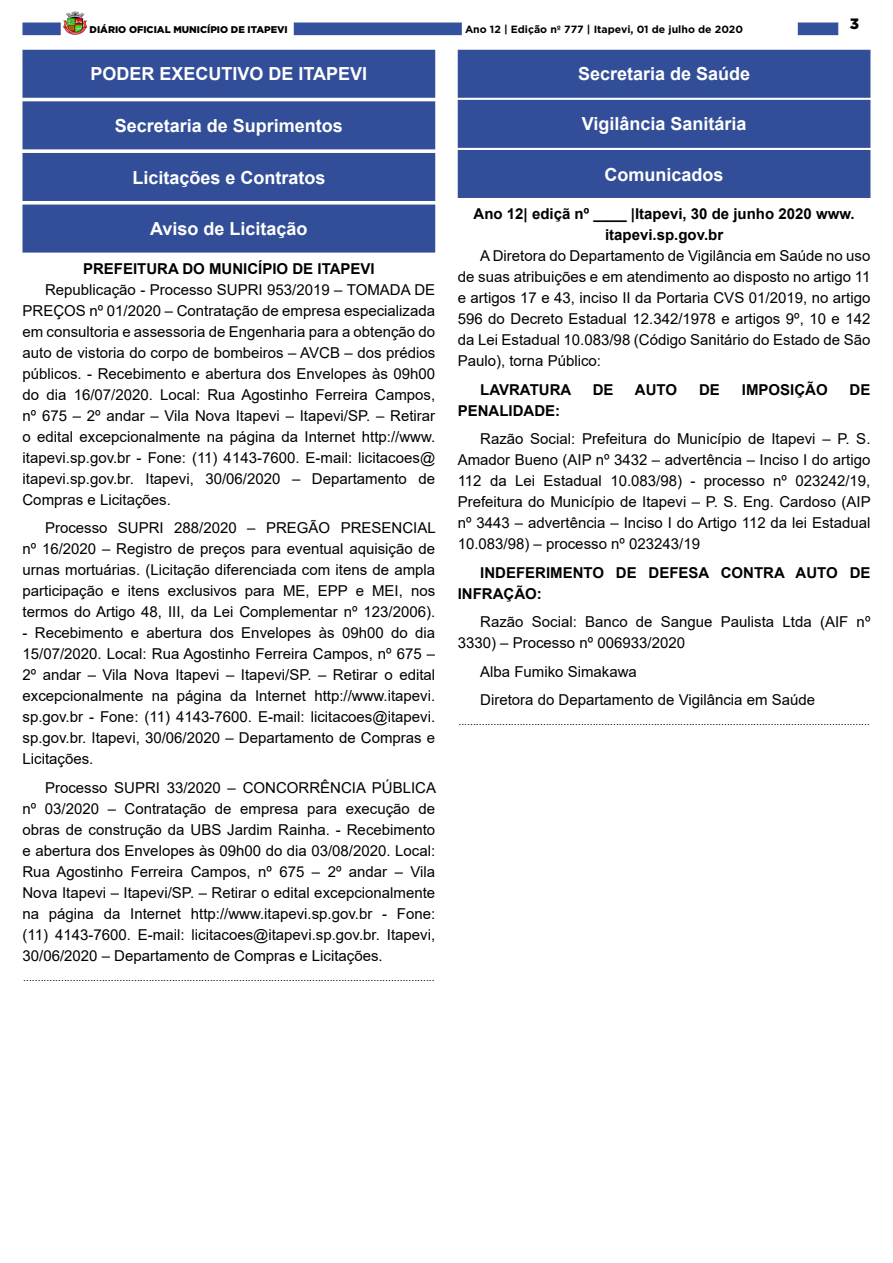
<style>
.page{position:relative;width:893px;height:1263px;background:#fff}
.page>*{position:absolute;margin:0;border:0;box-sizing:border-box;transform-origin:0 0}
.t1{font:700 18px "Arial";color:#fff}
._2_-_Corpo{font:15px/21px "Arial";color:#000;text-align:justify}
._1_-_Cabeçalho{font:700 15px/21px "Arial";color:#000;text-align:center}
._6_-_Corpo_Negrito{font:700 15px/21px "Arial";color:#000}
.t2{font:900 15px "Gotham";color:#000}
._4_-_Fim{font:10.5px "Arial";color:#000}
.t3{font:700 10.5px "Gotham";color:#000}
.t4{font:900 9.75px "Gotham";color:#000}
</style>
<div class="page">
<div style="left:22px;top:23px;width:39px;height:12px;background:#34519d;border:1px solid #334f9b"></div>
<div style="left:798px;top:23px;width:40px;height:12px;background:#34519d"></div>
<img style="left:63px;top:11px;width:24px;height:24px">
<div style="left:294px;top:23px;width:168px;height:12px;background:#34519d"></div>
<div style="left:23px;top:50px;width:412px;height:47px;background:#324e99"></div>
<div style="left:22px;top:50px;width:413px;height:48px;border:1px solid #324e99"></div>
<div style="left:23px;top:102px;width:412px;height:47px;background:#324e99"></div>
<div style="left:22px;top:101px;width:413px;height:48px;border:1px solid #324e99"></div>
<div style="left:23px;top:154px;width:412px;height:46px;background:#324e99"></div>
<div style="left:22px;top:153px;width:413px;height:48px;border:1px solid #324e99"></div>
<div style="left:23px;top:205px;width:412px;height:47px;background:#324e99"></div>
<div style="left:22px;top:205px;width:413px;height:48px;border:1px solid #324e99"></div>
<div style="left:458px;top:50px;width:412px;height:47px;background:#324e99"></div>
<div style="left:458px;top:50px;width:412px;height:48px;border:1px solid #324e99"></div>
<div style="left:458px;top:100px;width:412px;height:47px;background:#324e99"></div>
<div style="left:458px;top:100px;width:412px;height:48px;border:1px solid #324e99"></div>
<div style="left:458px;top:151px;width:412px;height:46px;background:#324e99"></div>
<div style="left:458px;top:150px;width:412px;height:48px;border:1px solid #324e99"></div>
<p class="t4" style="left:90px;top:23px;width:200px">DIÁRIO OFICIAL MUNICÍPIO DE ITAPEVI</p>
<p class="t3" style="left:465px;top:22px;width:280px">Ano 12 | Edição nº 777 | Itapevi, 01 de julho de 2020</p>
<p class="t2" style="left:850px;top:13px;width:11px">3</p>
<p class="t1" style="left:90px;top:61px;width:278px">PODER EXECUTIVO DE ITAPEVI</p>
<p class="t1" style="left:115px;top:113px;width:230px">Secretaria de Suprimentos</p>
<p class="t1" style="left:132px;top:164px;width:195px">Licitações e Contratos</p>
<p class="t1" style="left:150px;top:216px;width:159px">Aviso de Licitação</p>
<p class="_1_-_Cabeçalho" style="left:83px;top:258px;width:293px">PREFEITURA DO MUNICÍPIO DE ITAPEVI</p>
<p class="_2_-_Corpo" style="left:22px;top:279px;width:414px;text-indent:22px">Republicação - Processo SUPRI 953/2019 – TOMADA DE PREÇOS nº 01/2020 – Contratação de empresa especializada em consultoria e assessoria de Engenharia para a obtenção do auto de vistoria do corpo de bombeiros – AVCB – dos prédios públicos. - Recebimento e abertura dos Envelopes às 09h00 do dia 16/07/2020. Local: Rua Agostinho Ferreira Campos, nº 675 – 2º andar – Vila Nova Itapevi – Itapevi/SP. – Retirar o edital excepcionalmente na página da Internet http://www. itapevi.sp.gov.br - Fone: (11) 4143-7600. E-mail: licitacoes@ itapevi.sp.gov.br. Itapevi, 30/06/2020 – Departamento de Compras e Licitações.</p>
<p class="_2_-_Corpo" style="left:22px;top:517px;width:415px;text-indent:22px">Processo SUPRI 288/2020 – PREGÃO PRESENCIAL nº 16/2020 – Registro de preços para eventual aquisição de urnas mortuárias. (Licitação diferenciada com itens de ampla participação e itens exclusivos para ME, EPP e MEI, nos termos do Artigo 48, III, da Lei Complementar nº 123/2006).</p>
<p class="_2_-_Corpo" style="left:22px;top:622px;width:414px">- Recebimento e abertura dos Envelopes às 09h00 do dia 15/07/2020. Local: Rua Agostinho Ferreira Campos, nº 675 – 2º andar – Vila Nova Itapevi – Itapevi/SP. – Retirar o edital excepcionalmente na página da Internet http://www.itapevi. sp.gov.br - Fone: (11) 4143-7600. E-mail: licitacoes@itapevi. sp.gov.br. Itapevi, 30/06/2020 – Departamento de Compras e Licitações.</p>
<p class="_2_-_Corpo" style="left:22px;top:777px;width:415px;text-indent:22px">Processo SUPRI 33/2020 – CONCORRÊNCIA PÚBLICA nº 03/2020 – Contratação de empresa para execução de obras de construção da UBS Jardim Rainha. - Recebimento e abertura dos Envelopes às 09h00 do dia 03/08/2020. Local:<br>Rua Agostinho Ferreira Campos, nº 675 – 2º andar – Vila Nova Itapevi – Itapevi/SP. – Retirar o edital excepcionalmente na página da Internet http://www.itapevi.sp.gov.br - Fone: (11) 4143-7600. E-mail: licitacoes@itapevi.sp.gov.br. Itapevi, 30/06/2020 – Departamento de Compras e Licitações.</p>
<p class="_4_-_Fim" style="left:23px;top:970px;width:413px">.............................................................................................................................................</p>
<p class="t1" style="left:578px;top:61px;width:174px">Secretaria de Saúde</p>
<p class="t1" style="left:582px;top:111px;width:166px">Vigilância Sanitária</p>
<p class="t1" style="left:605px;top:161px;width:121px">Comunicados</p>
<p class="_1_-_Cabeçalho" style="left:474px;top:203px;width:382px">Ano 12| ediçã nº ____ |Itapevi, 30 de junho 2020 www. itapevi.sp.gov.br</p>
<p class="_2_-_Corpo" style="left:458px;top:245px;width:414px;text-indent:22px">A Diretora do Departamento de Vigilância em Saúde no uso de suas atribuições e em atendimento ao disposto no artigo 11 e artigos 17 e 43, inciso II da Portaria CVS 01/2019, no artigo 596 do Decreto Estadual 12.342/1978 e artigos 9º, 10 e 142 da Lei Estadual 10.083/98 (Código Sanitário do Estado de São Paulo), torna Público:</p>
<p class="_6_-_Corpo_Negrito" style="left:480px;top:379px;width:93px">LAVRATURA</p>
<p class="_6_-_Corpo_Negrito" style="left:593px;top:379px;width:22px">DE</p>
<p class="_6_-_Corpo_Negrito" style="left:635px;top:379px;width:44px">AUTO</p>
<p class="_6_-_Corpo_Negrito" style="left:699px;top:379px;width:22px">DE</p>
<p class="_6_-_Corpo_Negrito" style="left:742px;top:379px;width:87px">IMPOSIÇÃO</p>
<p class="_6_-_Corpo_Negrito" style="left:850px;top:379px;width:22px">DE</p>
<p class="_6_-_Corpo_Negrito" style="left:458px;top:400px;width:104px">PENALIDADE:</p>
<p class="_2_-_Corpo" style="left:458px;top:428px;width:414px;text-indent:22px">Razão Social: Prefeitura do Município de Itapevi – P. S.<br>Amador Bueno (AIP nº 3432 – advertência – Inciso I do artigo 112 da Lei Estadual 10.083/98) - processo nº 023242/19, Prefeitura do Município de Itapevi – P. S. Eng. Cardoso (AIP nº 3443 – advertência – Inciso I do Artigo 112 da lei Estadual 10.083/98) – processo nº 023243/19</p>
<p class="_6_-_Corpo_Negrito" style="left:458px;top:562px;width:414px;text-indent:22px">INDEFERIMENTO DE DEFESA CONTRA AUTO DE<br>INFRAÇÃO:</p>
<p class="_2_-_Corpo" style="left:458px;top:611px;width:414px;text-indent:22px">Razão Social: Banco de Sangue Paulista Ltda (AIF nº<br>3330) – Processo nº 006933/2020</p>
<p class="_2_-_Corpo" style="left:480px;top:661px;width:158px">Alba Fumiko Simakawa</p>
<p class="_2_-_Corpo" style="left:480px;top:689px;width:336px">Diretora do Departamento de Vigilância em Saúde</p>
<p class="_4_-_Fim" style="left:458px;top:714px;width:413px">.............................................................................................................................................</p>
</div>
